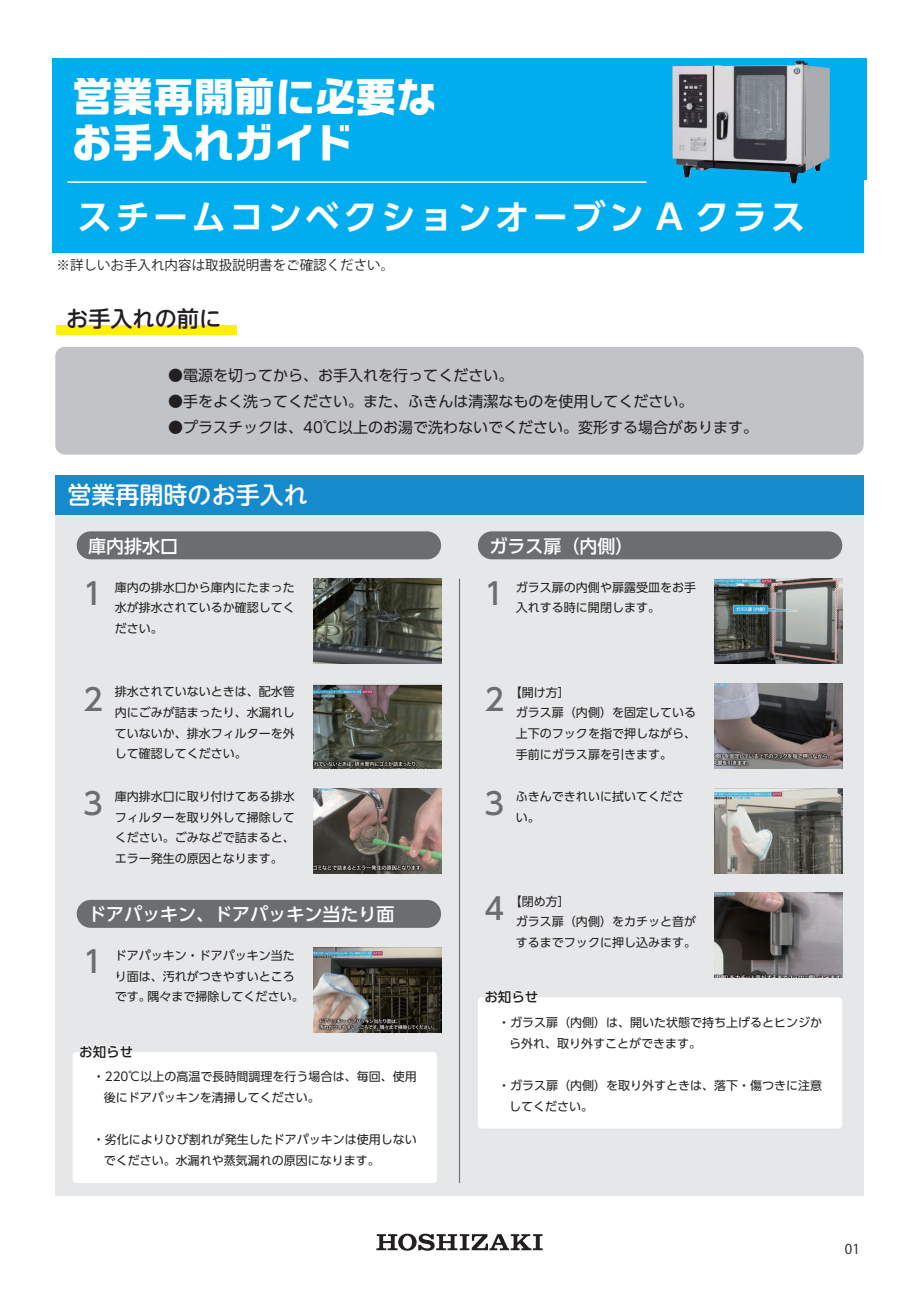
<style>
.page{position:relative;width:919px;height:1289px;background:#fff}
.page>*{position:absolute;margin:0;border:0;box-sizing:border-box;transform-origin:0 0}
.t1{font:700 40.5px/45.8px "Ro G San Srf Std";color:#fff}
.t2{font:700 34.5px "UD Shin Go Pro De";letter-spacing:.1em;color:#fff}
.t3{font:500 30px "UD Shin Go Pro";color:#6c6d70}
.t4{font:500 24px "UD Shin M Go Pro";color:#fff}
.t5{font:500 22.05px "UD Shin M Go Pro";color:#231f20}
.t6{font:500 18px "UD Shin Go Pro";color:#fff}
.t7{font:15px "UD Shin Go Pro";color:#231f20}
.t8{font:13.5px "Koz Go Pr 6 N";color:#231f20}
.t9{font:500 13.5px "UD Shin Go Pro";color:#231f20}
.t10{font:12px/20.7px "UD Shin Go Pro";color:#231f20}
</style>
<div class="page">
<div style="left:55px;top:514px;width:808px;height:681px;background:#e6e7e9"></div>
<div style="left:55px;top:347px;width:808px;height:107px;background:#c2c3c6;border-radius:9px"></div>
<div style="left:55px;top:475px;width:808px;height:39px;background:#158bcd"></div>
<div style="left:77px;top:531px;width:364px;height:28px;background:#6c6d70;border-radius:14px"></div>
<div style="left:56px;top:325px;width:180px;height:10px;background:#fff101"></div>
<img style="left:313px;top:578px;width:128px;height:85px">
<img style="left:313px;top:684px;width:128px;height:84px">
<img style="left:313px;top:788px;width:128px;height:85px">
<div style="left:77px;top:899px;width:364px;height:28px;background:#6c6d70;border-radius:14px"></div>
<img style="left:313px;top:947px;width:128px;height:85px">
<div style="left:478px;top:531px;width:364px;height:28px;background:#6c6d70;border-radius:14px"></div>
<img style="left:714px;top:788px;width:128px;height:85px">
<img style="left:714px;top:892px;width:128px;height:85px">
<img style="left:714px;top:684px;width:128px;height:85px">
<img style="left:714px;top:578px;width:128px;height:85px">
<hr style="left:459px;top:578px;width:1px;height:605px;background:#6c6d70">
<svg style="left:376px;top:1233px;width:166px;height:17px"></svg>
<svg style="left:80px;top:1044px;width:53px;height:7px"></svg>
<div style="left:73px;top:1051px;width:364px;height:132px;background:#fff;border-radius:4px"></div>
<svg style="left:485px;top:990px;width:53px;height:7px"></svg>
<div style="left:478px;top:997px;width:364px;height:131px;background:#fff;border-radius:4px"></div>
<div style="left:52px;top:58px;width:811px;height:194px;background:#00aeef"></div>
<hr style="left:68px;top:181px;width:578px;height:2px;background:#fff">
<img style="left:672px;top:61px;width:157px;height:122px">
<h1 class="t1" style="left:72px;top:74px;width:366px">営業再開前に必要なお手入れガイド</h1>
<h2 class="t2" style="left:77px;top:188px;width:729px">スチームコンベクションオーブン A クラス</h2>
<p class="t8" style="left:57px;top:257px;width:339px">※詳しいお手入れ内容は取扱説明書をご確認ください。</p>
<h3 class="t5" style="left:66px;top:300px;width:156px">お手入れの前に</h3>
<p class="t7" style="left:168px;top:363px;width:347px">●電源を切ってから、お手入れを行ってください。</p>
<p class="t7" style="left:168px;top:389px;width:527px">●手をよく洗ってください。また、ふきんは清潔なものを使用してください。</p>
<p class="t7" style="left:168px;top:415px;width:591px">●プラスチックは、40℃以上のお湯で洗わないでください。変形する場合があります。</p>
<h3 class="t4" style="left:68px;top:475px;width:241px">営業再開時のお手入れ</h3>
<h3 class="t6" style="left:88px;top:531px;width:92px">庫内排水口</h3>
<h3 class="t3" style="left:83px;top:569px;width:21px">1</h3>
<p class="t10" style="left:115px;top:576px;width:181px;text-align:justify">庫内の排水口から庫内にたまった水が排水されているか確認してください。</p>
<h3 class="t3" style="left:83px;top:674px;width:21px">2</h3>
<h3 class="t3" style="left:83px;top:779px;width:21px">3</h3>
<p class="t10" style="left:115px;top:681px;width:181px;text-align:justify">排水されていないときは、配水管内にごみが詰まったり、水漏れしていないか、排水フィルターを外して確認してください。</p>
<p class="t10" style="left:115px;top:785px;width:181px;text-align:justify">庫内排水口に取り付けてある排水フィルターを取り外して掃除してください。ごみなどで詰まると、エラー発生の原因となります。</p>
<h3 class="t6" style="left:88px;top:899px;width:307px">ドアパッキン、ドアパッキン当たり面</h3>
<h3 class="t3" style="left:83px;top:937px;width:21px">1</h3>
<p class="t10" style="left:115px;top:944px;width:190px">ドアパッキン・ドアパッキン当たり面は、汚れがつきやすいところです。隅々まで掃除してください。</p>
<p class="t9" style="left:79px;top:1040px;width:55px">お知らせ</p>
<p class="t10" style="left:104px;top:1065px;width:314px;text-indent:-11px">・220℃以上の高温で長時間調理を行う場合は、毎回、使用後にドアパッキンを清掃してください。</p>
<p class="t10" style="left:104px;top:1128px;width:315px;text-indent:-11px">・劣化によりひび割れが発生したドアパッキンは使用しないでください。水漏れや蒸気漏れの原因になります。</p>
<h3 class="t6" style="left:489px;top:531px;width:154px">ガラス扉（内側）　</h3>
<h3 class="t3" style="left:484px;top:569px;width:21px">1</h3>
<p class="t10" style="left:516px;top:576px;width:181px">ガラス扉の内側や扉露受皿をお手入れする時に開閉します。</p>
<h3 class="t3" style="left:484px;top:674px;width:21px">2</h3>
<h3 class="t3" style="left:484px;top:779px;width:21px">3</h3>
<p class="t10" style="left:516px;top:681px;width:181px;text-indent:-6px">【開け方］<br>ガラス扉（内側）を固定している上下のフックを指で押しながら、手前にガラス扉を引きます。</p>
<p class="t10" style="left:516px;top:785px;width:169px">ふきんできれいに拭いてくださ</p>
<p class="t10" style="left:516px;top:806px;width:25px">い。</p>
<h3 class="t3" style="left:484px;top:884px;width:21px">4</h3>
<p class="t10" style="left:516px;top:890px;width:181px;text-indent:-6px">【閉め方］<br>ガラス扉（内側）をカチッと音がするまでフックに押し込みます。</p>
<p class="t9" style="left:484px;top:986px;width:55px">お知らせ</p>
<p class="t10" style="left:509px;top:1011px;width:315px;text-indent:-11px">・ガラス扉（内側）は、開いた状態で持ち上げるとヒンジから外れ、取り外すことができます。</p>
<p class="t10" style="left:509px;top:1074px;width:315px;text-indent:-11px">・ガラス扉（内側）を取り外すときは、落下・傷つきに注意してください。</p>
<p class="t8" style="left:844px;top:1241px;width:16px">01</p>
</div>
